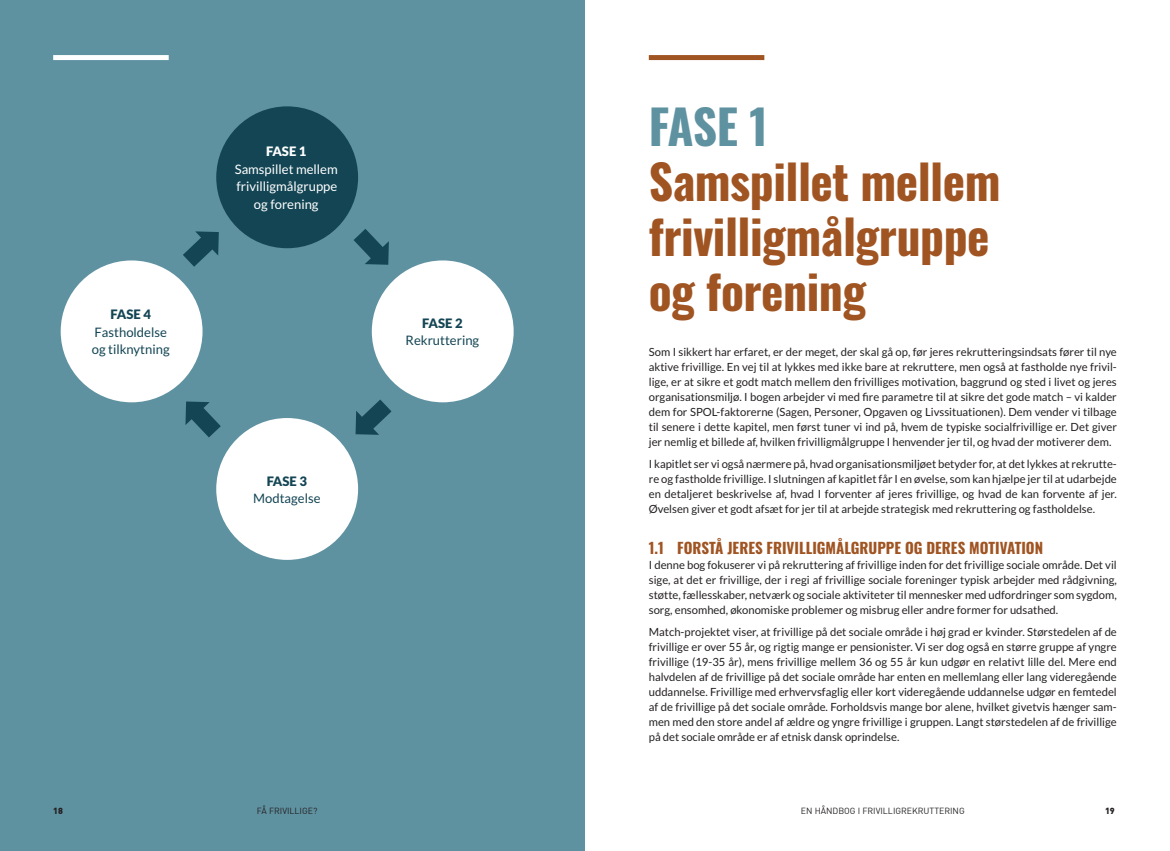
<style>
.page{position:relative;width:1170px;height:851px;background:#fff}
.page>*{position:absolute;margin:0;border:0;box-sizing:border-box;transform-origin:0 0}
.t1{font:700 47.5px/55px "Oswald";letter-spacing:-.01em;color:#a05422}
.t2{font:700 47.5px "Oswald";color:#5f92a1}
.t3{font:700 15px "Oswald";color:#a05422}
.t4{font:13px/17.4px "Lato";color:#134554}
.t5{font:13px/17.4px "Lato";color:#fff;text-align:center}
.t6{font:900 13px "Lato";color:#134554}
.t7{font:900 13px "Lato";color:#fff}
.t8{font:11.25px/15px "Lato";color:#231f20;text-align:justify}
.t9{font:8.75px "DIN Offc";color:#231f20}
.t10{font:900 8.75px "DIN Offc";color:#231f20}
</style>
<div class="page">
<div style="left:648px;top:55px;width:116px;height:5px;background:#a05422"></div>
<div style="left:0;top:0;width:585px;height:850px;background:#5f92a1"></div>
<div style="left:61px;top:260px;width:141px;height:142px;background:#fff;border-radius:50%"></div>
<div style="left:372px;top:260px;width:141px;height:142px;background:#fff;border-radius:50%"></div>
<div style="left:216px;top:106px;width:142px;height:142px;background:#134554;border-radius:50%"></div>
<div style="left:216px;top:418px;width:142px;height:142px;background:#fff;border-radius:50%"></div>
<div style="left:53px;top:55px;width:116px;height:5px;background:#fff"></div>
<svg style="left:185px;top:401px;width:36px;height:36px"></svg>
<svg style="left:183px;top:231px;width:36px;height:36px"></svg>
<svg style="left:354px;top:229px;width:35px;height:36px"></svg>
<svg style="left:355px;top:399px;width:36px;height:36px"></svg>
<p class="t6" style="left:111px;top:307px;width:42px">FASE 4</p>
<p class="t4" style="left:92px;top:323px;width:79px">Fastholdelse og tilknytning</p>
<p class="t7" style="left:266px;top:144px;width:42px">FASE 1</p>
<p class="t5" style="left:235px;top:160px;width:105px">Samspillet mellem frivilligmålgruppe og forening</p>
<p class="t6" style="left:267px;top:473px;width:42px">FASE 3</p>
<p class="t4" style="left:253px;top:489px;width:69px">Modtagelse</p>
<p class="t6" style="left:422px;top:315px;width:42px">FASE 2</p>
<p class="t4" style="left:405px;top:332px;width:75px">Rekruttering</p>
<p class="t10" style="left:53px;top:805px;width:11px">18</p>
<p class="t9" style="left:257px;top:805px;width:62px">FÅ FRIVILLIGE?</p>
<h1 class="t2" style="left:648px;top:102px;width:120px">FASE 1</h1>
<h1 class="t1" style="left:648px;top:157px;width:353px">Samspillet mellem frivilligmålgruppe og forening</h1>
<p class="t8" style="left:648px;top:344px;width:469px">Som I sikkert har erfaret, er der meget, der skal gå op, før jeres rekrutteringsindsats fører til nye aktive frivillige. En vej til at lykkes med ikke bare at rekruttere, men også at fastholde nye frivil&shy;lige, er at sikre et godt match mellem den frivilliges motivation, baggrund og sted i livet og jeres organisationsmiljø. I bogen arbejder vi med fire parametre til at sikre det gode match – vi kalder dem for SPOL-faktorerne (Sagen, Personer, Opgaven og Livssituationen). Dem vender vi tilbage til senere i dette kapitel, men først tuner vi ind på, hvem de typiske socialfrivillige er. Det giver jer nemlig et billede af, hvilken frivilligmålgruppe I henvender jer til, og hvad der motiverer dem.</p>
<p class="t8" style="left:648px;top:456px;width:469px">I kapitlet ser vi også nærmere på, hvad organisationsmiljøet betyder for, at det lykkes at rekrutte&shy;re og fastholde frivillige. I slutningen af kapitlet får I en øvelse, som kan hjælpe jer til at udarbejde en detaljeret beskrivelse af, hvad I forventer af jeres frivillige, og hvad de kan forvente af jer.<br>Øvelsen giver et godt afsæt for jer til at arbejde strategisk med rekruttering og fastholdelse.</p>
<h2 class="t3" style="left:648px;top:539px;width:396px">1.1 FORSTÅ JERES FRIVILLIGMÅLGRUPPE OG DERES MOTIVATION</h2>
<p class="t8" style="left:648px;top:557px;width:469px">I denne bog fokuserer vi på rekruttering af frivillige inden for det frivillige sociale område. Det vil sige, at det er frivillige, der i regi af frivillige sociale foreninger typisk arbejder med rådgivning, støtte, fællesskaber, netværk og sociale aktiviteter til mennesker med udfordringer som sygdom, sorg, ensomhed, økonomiske problemer og misbrug eller andre former for udsathed.</p>
<p class="t8" style="left:648px;top:624px;width:469px">Match-projektet viser, at frivillige på det sociale område i høj grad er kvinder. Størstedelen af de frivillige er over 55 år, og rigtig mange er pensionister. Vi ser dog også en større gruppe af yngre frivillige (19-35 år), mens frivillige mellem 36 og 55 år kun udgør en relativt lille del. Mere end halvdelen af de frivillige på det sociale område har enten en mellemlang eller lang videregående uddannelse. Frivillige med erhvervsfaglig eller kort videregående uddannelse udgør en femtedel af de frivillige på det sociale område. Forholdsvis mange bor alene, hvilket givetvis hænger sam&shy;men med den store andel af ældre og yngre frivillige i gruppen. Langt størstedelen af de frivillige på det sociale område er af etnisk dansk oprindelse.</p>
<p class="t9" style="left:800px;top:805px;width:165px">EN HÅNDBOG I FRIVILLIGREKRUTTERING</p>
<p class="t10" style="left:1104px;top:805px;width:11px">19</p>
</div>
